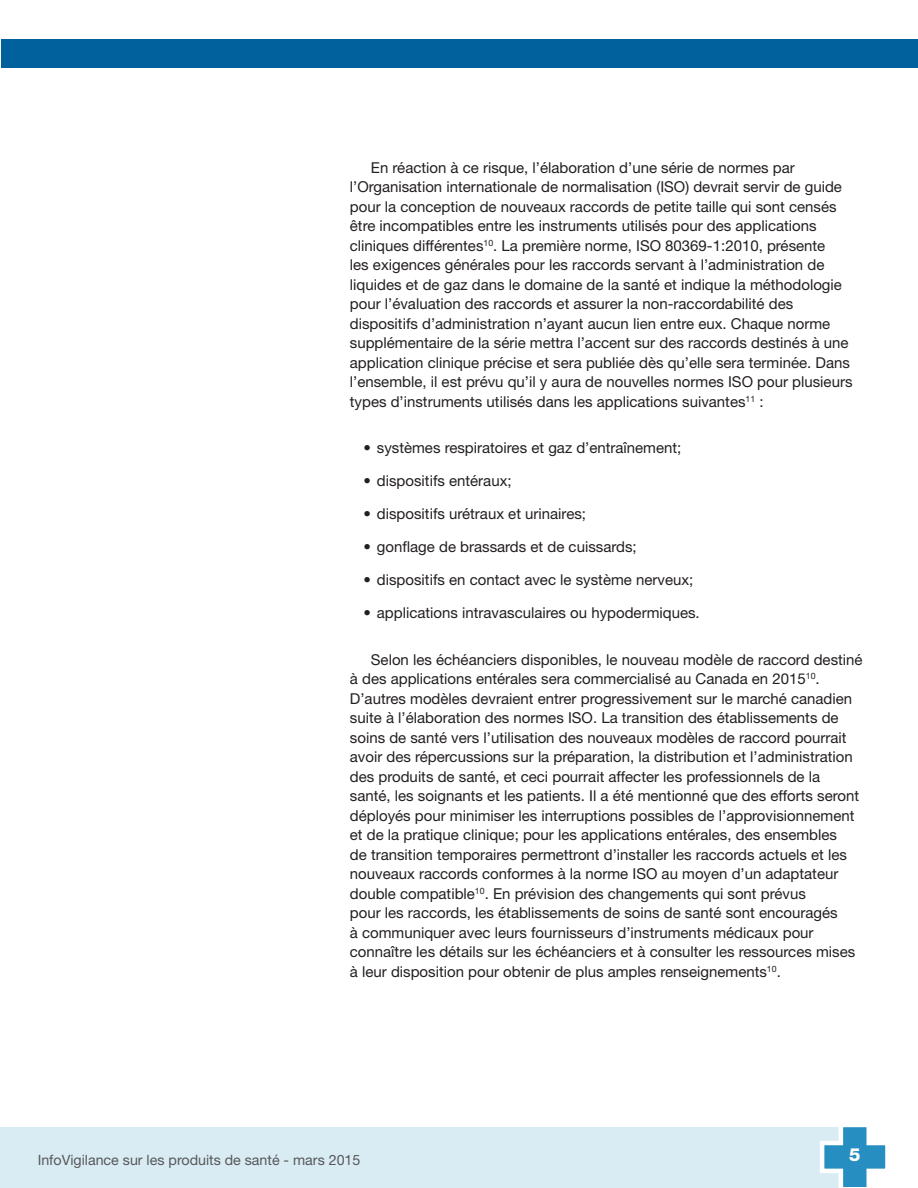
<style>
.page{position:relative;width:918px;height:1188px;background:#fff}
.page>*{position:absolute;margin:0;border:0;box-sizing:border-box;transform-origin:0 0}
.t1{font:800 18px "Helvetica Neue LT Std";color:#fff}
.Text_-_Body_-_Last{font:15px/19.5px "Helvetica Neue LT Std";color:#231f20}
.t2{font:14.25px "Helvetica Neue LT Std";color:#57585a}
</style>
<div class="page">
<div style="left:1px;top:1127px;width:854px;height:61px;background:#d9ecf4"></div>
<hr style="left:0;top:1127px;width:1px;height:61px;background:#d9ecf4">
<svg style="left:820px;top:1127px;width:66px;height:61px"></svg>
<div style="left:1px;top:39px;width:917px;height:29px;background:#00619c"></div>
<p class="Text_-_Body_-_Last" style="left:350px;top:157px;width:504px;text-indent:21px">En réaction à ce risque, l’élaboration d’une série de normes par l’Organisation internationale de normalisation (ISO) devrait servir de guide pour la conception de nouveaux raccords de petite taille qui sont censés être incompatibles entre les instruments utilisés pour des applications cliniques différentes<sup>10</sup>. La première norme, ISO 80369-1:2010, présente<br>les exigences générales pour les raccords servant à l’administration de liquides et de gaz dans le domaine de la santé et indique la méthodologie pour l’évaluation des raccords et assurer la non-raccordabilité des dispositifs d’administration n’ayant aucun lien entre eux. Chaque norme supplémentaire de la série mettra l’accent sur des raccords destinés à une application clinique précise et sera publiée dès qu’elle sera terminée. Dans l’ensemble, il est prévu qu’il y aura de nouvelles normes ISO pour plusieurs types d’instruments utilisés dans les applications suivantes<sup>11</sup> :</p>
<p class="Text_-_Body_-_Last" style="left:363px;top:438px;width:319px">• systèmes respiratoires et gaz d’entraînement;</p>
<p class="Text_-_Body_-_Last" style="left:363px;top:471px;width:150px">• dispositifs entéraux;</p>
<p class="Text_-_Body_-_Last" style="left:363px;top:504px;width:224px">• dispositifs urétraux et urinaires;</p>
<p class="Text_-_Body_-_Last" style="left:363px;top:537px;width:275px">• gonflage de brassards et de cuissards;</p>
<p class="Text_-_Body_-_Last" style="left:363px;top:570px;width:331px">• dispositifs en contact avec le système nerveux;</p>
<p class="Text_-_Body_-_Last" style="left:363px;top:603px;width:338px">• applications intravasculaires ou hypodermiques.</p>
<p class="Text_-_Body_-_Last" style="left:350px;top:649px;width:514px;text-indent:21px">Selon les échéanciers disponibles, le nouveau modèle de raccord destiné à des applications entérales sera commercialisé au Canada en 2015<sup>10</sup>.<br>D’autres modèles devraient entrer progressivement sur le marché canadien suite à l’élaboration des normes ISO. La transition des établissements de soins de santé vers l’utilisation des nouveaux modèles de raccord pourrait avoir des répercussions sur la préparation, la distribution et l’administration des produits de santé, et ceci pourrait affecter les professionnels de la santé, les soignants et les patients. Il a été mentionné que des efforts seront déployés pour minimiser les interruptions possibles de l’approvisionnement et de la pratique clinique; pour les applications entérales, des ensembles<br>de transition temporaires permettront d’installer les raccords actuels et les nouveaux raccords conformes à la norme ISO au moyen d’un adaptateur double compatible<sup>10</sup>. En prévision des changements qui sont prévus<br>pour les raccords, les établissements de soins de santé sont encouragés<br>à communiquer avec leurs fournisseurs d’instruments médicaux pour connaître les détails sur les échéanciers et à consulter les ressources mises à leur disposition pour obtenir de plus amples renseignements<sup>10</sup>.</p>
<p class="t2" style="left:38px;top:1152px;width:324px">InfoVigilance sur les produits de santé - mars 2015</p>
<p class="t1" style="left:849px;top:1144px;width:13px">5</p>
</div>
